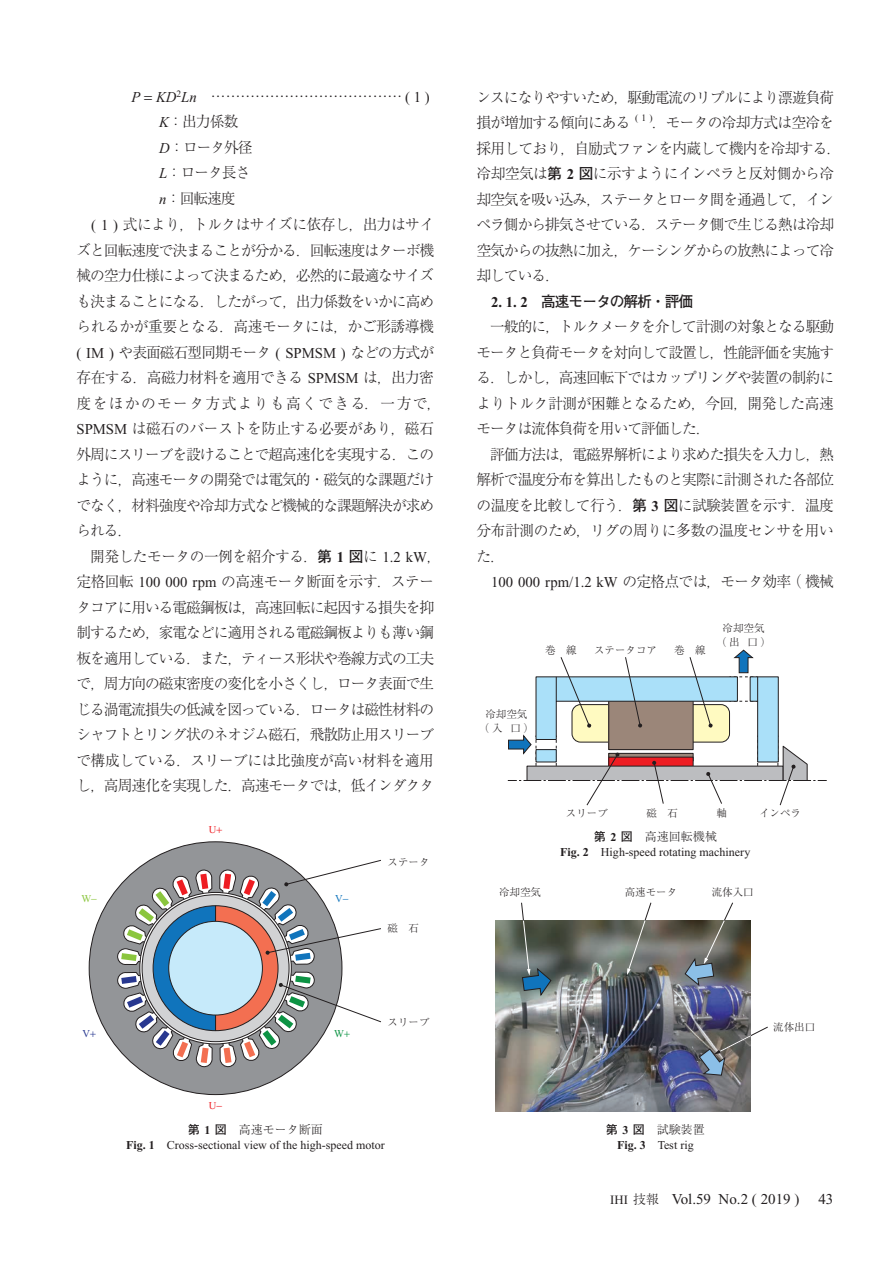
<style>
.page{position:relative;width:893px;height:1263px;background:#fff}
.page>*{position:absolute;margin:0;border:0;box-sizing:border-box;transform-origin:0 0}
.t1{font:300 15px/25.5px "Ryumin Pro";letter-spacing:-.065em;color:#231f20}
.t2{font:300 15px "Ryumin Pro";letter-spacing:-.035em;color:#231f20}
.t3{font:15px "Times New Roman";color:#231f20}
.t4{font:300 15px "Ryumin Pro";letter-spacing:-.025em;color:#231f20}
.t5{font:300 15px "Ryumin Pro";letter-spacing:-.02em;color:#231f20}
.t6{font:300 15px "Ryumin Pro";letter-spacing:.095em;color:#231f20}
.t7{font:700 15px "Futo Go B101 Pro";letter-spacing:-.065em;color:#231f20}
.t8{font:12px "Times New Roman";color:#231f20}
.t9{font:300 12px "Ryumin Pro";color:#231f20}
.t10{font:300 10.5px/13.5px "Ryumin Pro";color:#231f20;text-align:center}
.t11{font:10.5px "Times New Roman";color:#ee1d23}
.t12{font:10.5px "Times New Roman";color:#8bc63e}
.t13{font:10.5px "Times New Roman";color:#1074bc}
.t14{font:10.5px "Times New Roman";color:#283890}
.t15{font:10.5px "Times New Roman";color:#0d9344}
.t16{font:9.75px "Times New Roman";color:#231f20}
.s1{font-family:"Times New Roman";font-weight:400;font-style:italic}
.s2{font-family:"Times New Roman";font-weight:400}
.s3{font-family:"Futo Go B101 Pro";font-weight:700}
.s4{font-family:"Times New Roman";font-weight:700}
.s5{font-weight:700}
.s6{font-family:"Times New Roman"}
.s7{font-family:"Ryumin Pro";font-weight:300}
.s8{font-size:12.75px}
.s9{font-family:"Ryumin Pro";font-weight:300;font-size:12.75px}
</style>
<div class="page">
<div style="left:89px;top:842px;width:253px;height:252px;background:#939598;border-radius:50%"></div>
<svg style="left:508px;top:650px;width:319px;height:156px"></svg>
<img style="left:496px;top:920px;width:255px;height:192px">
<svg style="left:521px;top:902px;width:31px;height:95px"></svg>
<svg style="left:627px;top:902px;width:24px;height:73px"></svg>
<svg style="left:684px;top:902px;width:49px;height:85px"></svg>
<svg style="left:698px;top:1026px;width:70px;height:50px"></svg>
<svg style="left:117px;top:860px;width:264px;height:207px"></svg>
<p class="t1" style="left:132px;top:82px;width:300px"><span class="s1">P KD</span><sup>2</sup><span class="s1">Ln</span> ………………………………… <span class="s2">( 1 )</span></p>
<p class="t1" style="left:159px;top:108px;width:80px"><span class="s1">K</span>：出力係数</p>
<p class="t1" style="left:159px;top:133px;width:95px"><span class="s1">D</span>：ロータ外径</p>
<p class="t1" style="left:159px;top:159px;width:92px"><span class="s1">L</span>：ロータ長さ</p>
<p class="t1" style="left:159px;top:184px;width:78px"><span class="s1">n</span>：回転速度</p>
<p class="t2" style="left:91px;top:213px;width:344px"><span class="s2">( 1 )</span> 式により，トルクはサイズに依存し，出力はサイ</p>
<p class="t1" style="left:77px;top:236px;width:359px">ズと回転速度で決まることが分かる．回転速度はターボ機</p>
<p class="t1" style="left:77px;top:261px;width:359px">械の空力仕様によって決まるため，必然的に最適なサイズ</p>
<p class="t1" style="left:77px;top:287px;width:359px">も決まることになる．したがって，出力係数をいかに高め</p>
<p class="t4" style="left:77px;top:315px;width:359px">られるかが重要となる．高速モータには，かご形誘導機</p>
<p class="t1" style="left:77px;top:338px;width:359px"><span class="s2">( IM )</span> や表面磁石型同期モータ <span class="s2">( SPMSM )</span> などの方式が</p>
<p class="t2" style="left:77px;top:366px;width:359px">存在する．高磁力材料を適用できる <span class="s2">SPMSM</span> は，出力密</p>
<p class="t6" style="left:77px;top:391px;width:366px">度をほかのモータ方式よりも高くできる．一方で，</p>
<p class="t5" style="left:77px;top:417px;width:359px"><span class="s2">SPMSM</span> は磁石のバーストを防止する必要があり，磁石</p>
<p class="t1" style="left:77px;top:440px;width:359px">外周にスリーブを設けることで超高速化を実現する．この</p>
<p class="t1" style="left:77px;top:465px;width:359px">ように，高速モータの開発では電気的・磁気的な課題だけ</p>
<p class="t1" style="left:77px;top:491px;width:359px">でなく，材料強度や冷却方式など機械的な課題解決が求め</p>
<p class="t1" style="left:77px;top:516px;width:58px">られる．</p>
<p class="t2" style="left:90px;top:544px;width:353px">開発したモータの一例を紹介する．<span class="s3">第</span> <span class="s4">1</span> <span class="s3">図</span>に <span class="s2">1.2 kW</span>，</p>
<p class="t2" style="left:77px;top:570px;width:359px">定格回転 <span class="s2">100 000 rpm</span> の高速モータ断面を示す．ステー</p>
<p class="t1" style="left:77px;top:593px;width:359px">タコアに用いる電磁鋼板は，高速回転に起因する損失を抑</p>
<p class="t1" style="left:77px;top:618px;width:359px">制するため，家電などに適用される電磁鋼板よりも薄い鋼</p>
<p class="t1" style="left:77px;top:644px;width:359px">板を適用している．また，ティース形状や巻線方式の工夫</p>
<p class="t1" style="left:77px;top:669px;width:359px">で，周方向の磁束密度の変化を小さくし，ロータ表面で生</p>
<p class="t1" style="left:77px;top:695px;width:359px">じる渦電流損失の低減を図っている．ロータは磁性材料の</p>
<p class="t1" style="left:77px;top:720px;width:359px">シャフトとリング状のネオジム磁石，飛散防止用スリーブ</p>
<p class="t4" style="left:77px;top:748px;width:359px">で構成している．スリーブには比強度が高い材料を適用</p>
<p class="t1" style="left:77px;top:771px;width:359px">し，高周速化を実現した．高速モータでは，低インダクタ</p>
<p class="t12" style="left:81px;top:892px;width:17px">W−</p>
<p class="t11" style="left:209px;top:824px;width:9px">U</p>
<p class="t13" style="left:335px;top:892px;width:15px">V−</p>
<p class="t10" style="left:387px;top:854px;width:43px">ステータ</p>
<p class="t10" style="left:387px;top:920px;width:33px">磁　石</p>
<p class="t14" style="left:83px;top:1027px;width:9px">V</p>
<p class="t11" style="left:209px;top:1099px;width:15px">U−</p>
<p class="t15" style="left:334px;top:1027px;width:11px">W</p>
<p class="t10" style="left:387px;top:1014px;width:43px">スリーブ</p>
<p class="t9" style="left:188px;top:1119px;width:137px"><span class="s3">第</span> <span class="s4">1</span> <span class="s3">図</span>　高速モータ断面</p>
<p class="t8" style="left:126px;top:1138px;width:260px"><span class="s5">Fig. 1</span> Cross-sectional view of the high-speed motor</p>
<p class="t1" style="left:477px;top:83px;width:359px">ンスになりやすいため，駆動電流のリプルにより漂遊負荷損が増加する傾向にある</p>
<p class="t16" style="left:635px;top:113px;width:19px">( 1 )</p>
<p class="t1" style="left:477px;top:108px;width:366px;text-indent:176px">．モータの冷却方式は空冷を採用しており，自励式ファンを内蔵して機内を冷却する．冷却空気は<span class="s3">第</span> <span class="s4">2</span> <span class="s3">図</span>に示すようにインペラと反対側から冷却空気を吸い込み，ステータとロータ間を通過して，インペラ側から排気させている．ステータ側で生じる熱は冷却空気からの抜熱に加え，ケーシングからの放熱によって冷却している．</p>
<p class="t7" style="left:491px;top:289px;width:203px"><span class="s6">2. 1. 2</span>　高速モータの解析・評価</p>
<p class="t1" style="left:476px;top:312px;width:359px;text-align:justify;text-indent:14px">一般的に，トルクメータを介して計測の対象となる駆動モータと負荷モータを対向して設置し，性能評価を実施する．しかし，高速回転下ではカップリングや装置の制約によりトルク計測が困難となるため，今回，開発した高速モータは流体負荷を用いて評価した．</p>
<p class="t1" style="left:476px;top:440px;width:359px;text-align:justify;text-indent:14px">評価方法は，電磁界解析により求めた損失を入力し，熱解析で温度分布を算出したものと実際に計測された各部位の温度を比較して行う．<span class="s3">第</span> <span class="s4">3</span> <span class="s3">図</span>に試験装置を示す．温度分布計測のため，リグの周りに多数の温度センサを用いた．</p>
<p class="t3" style="left:491px;top:574px;width:344px">100 000 rpm/1.2 kW <span class="s7">の定格点では，モータ効率（機械</span></p>
<p class="t10" style="left:545px;top:642px;width:33px">巻　線</p>
<p class="t10" style="left:594px;top:642px;width:64px">ステータコア</p>
<p class="t10" style="left:674px;top:642px;width:33px">巻　線</p>
<p class="t10" style="left:716px;top:620px;width:57px">冷却空気<br>（出 口）</p>
<p class="t10" style="left:479px;top:707px;width:57px">冷却空気（入 口）</p>
<p class="t10" style="left:566px;top:805px;width:43px">スリーブ</p>
<p class="t10" style="left:646px;top:805px;width:33px">磁　石</p>
<p class="t10" style="left:716px;top:805px;width:12px">軸</p>
<p class="t9" style="left:594px;top:827px;width:125px"><span class="s3">第</span> <span class="s4">2</span> <span class="s3">図</span>　高速回転機械</p>
<p class="t8" style="left:560px;top:845px;width:192px"><span class="s5">Fig. 2</span> High-speed rotating machinery</p>
<p class="t10" style="left:759px;top:805px;width:44px">インペラ</p>
<p class="t10" style="left:499px;top:885px;width:43px">冷却空気</p>
<p class="t10" style="left:625px;top:885px;width:54px">高速モータ</p>
<p class="t10" style="left:712px;top:885px;width:43px">流体入口</p>
<p class="t9" style="left:606px;top:1119px;width:101px"><span class="s3">第</span> <span class="s4">3</span> <span class="s3">図</span>　試験装置</p>
<p class="t8" style="left:617px;top:1138px;width:78px"><span class="s5">Fig. 3</span> Test rig</p>
<p class="t10" style="left:773px;top:1019px;width:43px">流体出口</p>
<p class="t3" style="left:610px;top:1191px;width:191px"><span class="s8">IHI</span> <span class="s9">技報　</span>Vol.59 No.2 ( 2019 )</p>
<p class="t3" style="left:818px;top:1191px;width:16px">43</p>
</div>
